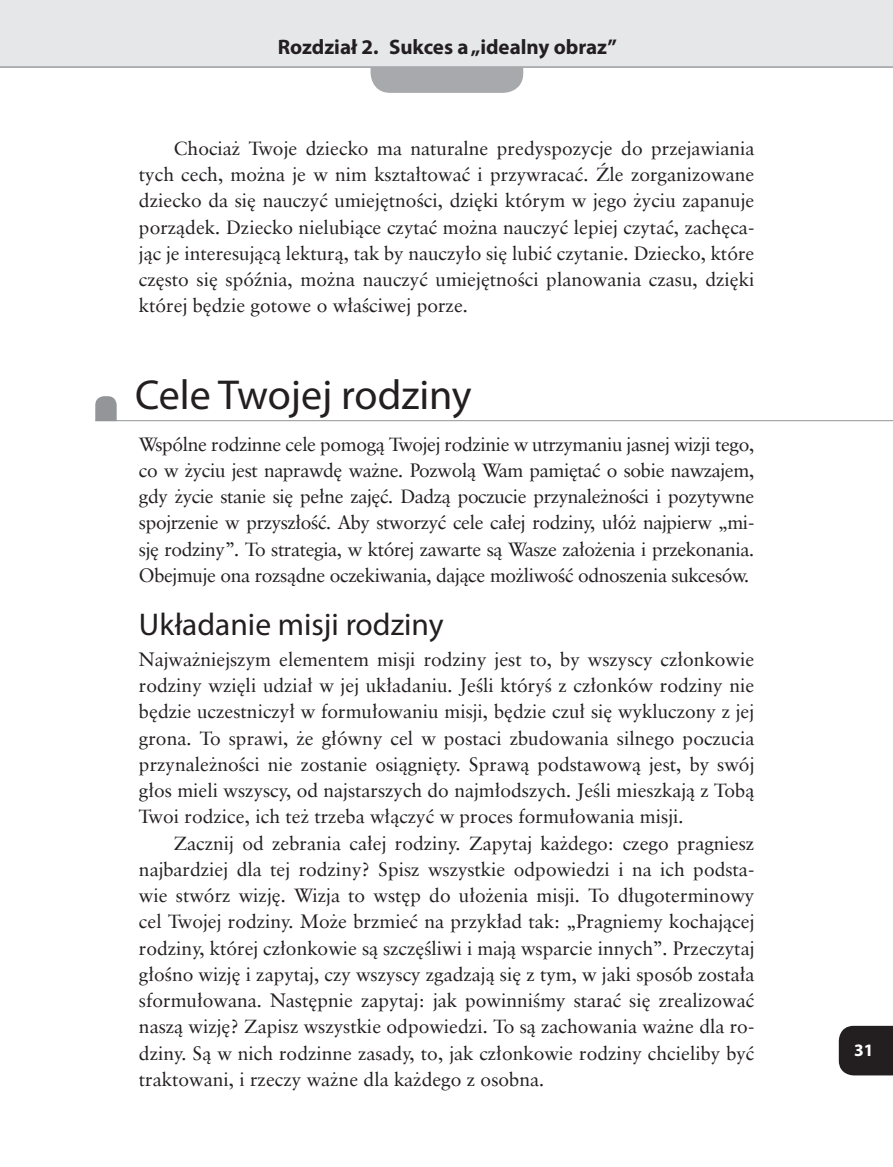
<style>
.page{position:relative;width:893px;height:1167px;background:#fff}
.page>*{position:absolute;margin:0;border:0;box-sizing:border-box;transform-origin:0 0}
.t1{font:42px "Myriad Pro";color:#231f20}
.t2{font:31.5px "Myriad Pro";color:#231f20}
.t3{font:700 21px "Myriad Pro";color:#231f20}
.t4{font:19.25px/26.2px "Class Garmnd EU";color:#231f20;text-align:justify}
.t5{font:700 17.5px "Myriad Pro";color:#fff}
</style>
<div class="page">
<div style="left:838px;top:1026px;width:55px;height:49px;background:#231f20"></div>
<div style="left:370px;top:40px;width:153px;height:53px;background:#a8a9ad;border-radius:20px"></div>
<div style="left:0;top:0;width:893px;height:67px;background:#e6e7e9"></div>
<hr style="left:0;top:66px;width:893px;height:2px;background:#a8a9ad">
<svg style="left:95px;top:396px;width:22px;height:24px"></svg>
<hr style="left:95px;top:420px;width:798px;height:1px;background:#939598">
<p class="t3" style="left:278px;top:33px;width:341px">Rozdział 2. Sukces a „idealny obraz”</p>
<p class="t4" style="left:139px;top:135px;width:617px;text-indent:35px">Chociaż Twoje dziecko ma naturalne predyspozycje do przejawiania tych cech, można je w nim kształtować i przywracać. Źle zorganizowane dziecko da się nauczyć umiejętności, dzięki którym w jego życiu zapanuje porządek. Dziecko nielubiące czytać można nauczyć lepiej czytać, zachęca&shy;jąc je interesującą lekturą, tak by nauczyło się lubić czytanie. Dziecko, które często się spóźnia, można nauczyć umiejętności planowania czasu, dzięki której będzie gotowe o właściwej porze.</p>
<h1 class="t1" style="left:135px;top:369px;width:338px">Cele Twojej rodziny</h1>
<p class="t4" style="left:139px;top:431px;width:617px">Wspólne rodzinne cele pomogą Twojej rodzinie w utrzymaniu jasnej wizji tego, co w życiu jest naprawdę ważne. Pozwolą Wam pamiętać o sobie nawzajem, gdy życie stanie się pełne zajęć. Dadzą poczucie przynależności i pozytywne spojrzenie w przyszłość. Aby stworzyć cele całej rodziny, ułóż najpierw „mi&shy;sję rodziny”. To strategia, w której zawarte są Wasze założenia i przekonania.<br>Obejmuje ona rozsądne oczekiwania, dające możliwość odnoszenia sukcesów.</p>
<h2 class="t2" style="left:139px;top:604px;width:306px">Układanie misji rodziny</h2>
<p class="t4" style="left:139px;top:646px;width:617px">Najważniejszym elementem misji rodziny jest to, by wszyscy członkowie rodziny wzięli udział w jej układaniu. Jeśli któryś z członków rodziny nie będzie uczestniczył w formułowaniu misji, będzie czuł się wykluczony z jej grona. To sprawi, że główny cel w postaci zbudowania silnego poczucia przynależności nie zostanie osiągnięty. Sprawą podstawową jest, by swój głos mieli wszyscy, od najstarszych do najmłodszych. Jeśli mieszkają z Tobą Twoi rodzice, ich też trzeba włączyć w proces formułowania misji.</p>
<p class="t4" style="left:139px;top:830px;width:617px;text-indent:35px">Zacznij od zebrania całej rodziny. Zapytaj każdego: czego pragniesz najbardziej dla tej rodziny? Spisz wszystkie odpowiedzi i na ich podsta&shy;wie stwórz wizję. Wizja to wstęp do ułożenia misji. To długoterminowy cel Twojej rodziny. Może brzmieć na przykład tak: „Pragniemy kochającej rodziny, której członkowie są szczęśliwi i mają wsparcie innych”. Przeczytaj głośno wizję i zapytaj, czy wszyscy zgadzają się z tym, w jaki sposób została sformułowana. Następnie zapytaj: jak powinniśmy starać się zrealizować naszą wizję? Zapisz wszystkie odpowiedzi. To są zachowania ważne dla ro&shy;dziny. Są w nich rodzinne zasady, to, jak członkowie rodziny chcieliby być traktowani, i rzeczy ważne dla każdego z osobna.</p>
<p class="t5" style="left:854px;top:1039px;width:21px">31</p>
</div>
